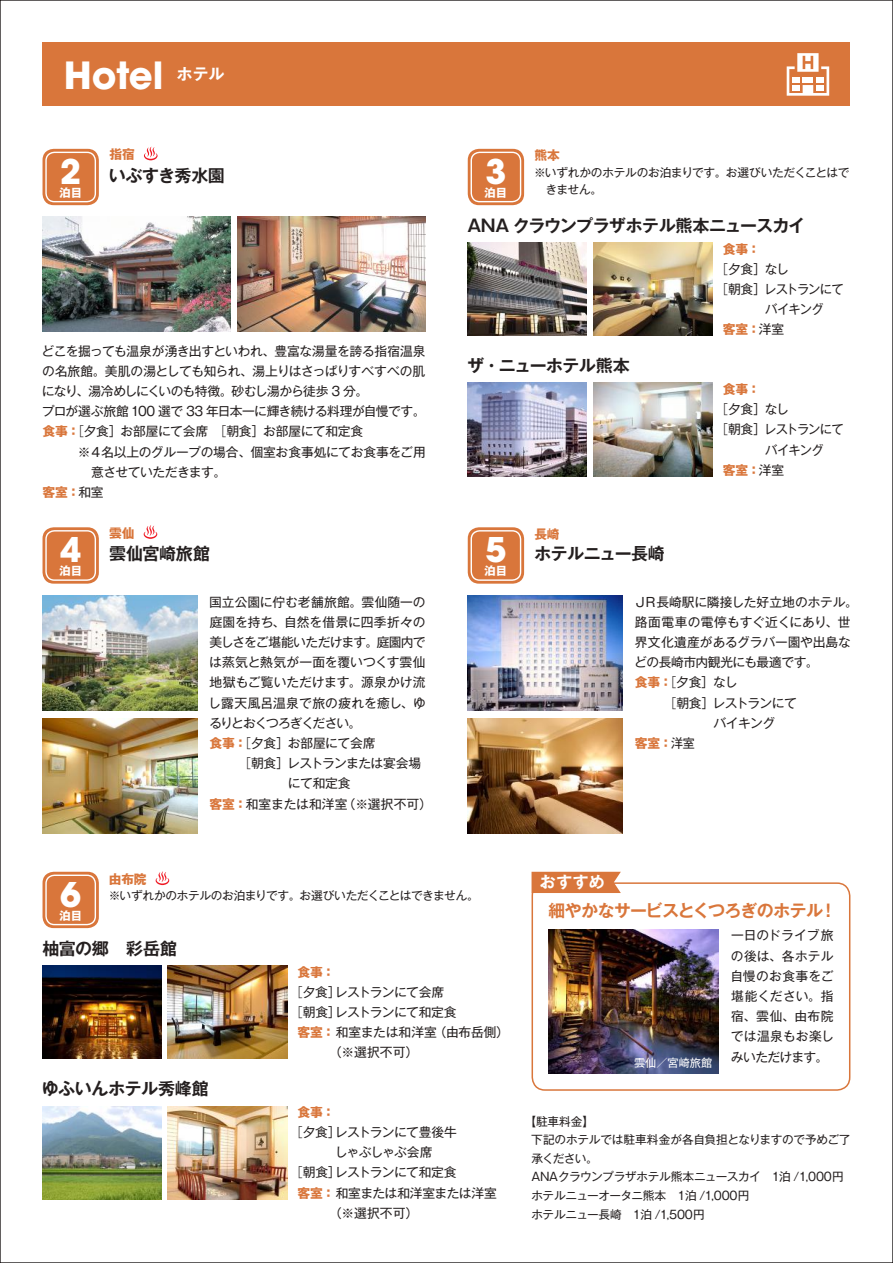
<style>
.page{position:relative;width:893px;height:1263px;background:#fff}
.page>*{position:absolute;margin:0;border:0;box-sizing:border-box;transform-origin:0 0}
.t1{font:700 37.2px "ITC Avant Garde Std";color:#fff}
.t2{font:700 33.75px "ITC Avant Garde Std";color:#fff}
.t3{font:700 16.95px "Gothic MB101 Pro De";letter-spacing:-.03em;color:#241f1f}
.t4{font:700 16.95px "Gothic MB101 Pro De";letter-spacing:-.045em;color:#d9763b}
.t5{font:700 15.9px "Gothic MB101 Pro De";letter-spacing:.02em;color:#fff}
.t6{font:12.75px/20.2px "Gothic MB101 Pro";letter-spacing:-.025em;color:#241f1f}
.t7{font:12.75px/20.2px "Gothic MB101 Pro";letter-spacing:-.005em;color:#241f1f}
.t8{font:700 12.75px "Gothic MB101 Pro";letter-spacing:-.005em;color:#d9763b}
.t9{font:12.75px "Gothic MB101 Pro";letter-spacing:-.045em;color:#241f1f}
.t10{font:12.75px/20.2px "Gothic MB101 Pro";letter-spacing:-.05em;color:#241f1f}
.t11{font:12.75px "Gothic MB101 Pro";letter-spacing:-.06em;color:#241f1f}
.t12{font:12.75px/20.2px "Gothic MB101 Pro";color:#241f1f}
.t13{font:12.75px "Gothic MB101 Pro";letter-spacing:.01em;color:#241f1f}
.t14{font:12.75px "Gothic MB101 Pro";letter-spacing:-.025em;color:#241f1f;scale:.96 1}
.t15{font:11.7px/18.6px "Gothic MB101 Pro";letter-spacing:-.03em;color:#241f1f}
.t16{font:700 11.25px "Gothic MB101 Pro";color:#fff}
.t17{font:11.1px "Gothic MB101 Pro";color:#fff}
.s1{font-weight:700;color:#d9763b}
.s2{font-weight:300}
.s3{font-weight:400;color:#241f1f}
</style>
<div class="page">
<img style="left:43px;top:595px;width:155px;height:115px">
<img style="left:43px;top:719px;width:155px;height:114px">
<img style="left:468px;top:595px;width:155px;height:115px">
<img style="left:468px;top:719px;width:155px;height:114px">
<svg style="left:144px;top:525px;width:13px;height:14px"></svg>
<div style="left:43px;top:527px;width:56px;height:57px;background:#d9763b;border-radius:11px"></div>
<div style="left:45px;top:530px;width:51px;height:51px;border:1px solid #fff;border-radius:8px"></div>
<img style="left:468px;top:242px;width:119px;height:94px">
<img style="left:593px;top:242px;width:119px;height:94px">
<img style="left:468px;top:383px;width:119px;height:93px">
<img style="left:593px;top:383px;width:119px;height:93px">
<div style="left:468px;top:149px;width:56px;height:56px;background:#d9763b;border-radius:11px"></div>
<div style="left:471px;top:152px;width:50px;height:50px;border:1px solid #fff;border-radius:8px"></div>
<div style="left:43px;top:43px;width:807px;height:63px;background:#d9763b"></div>
<svg style="left:787px;top:53px;width:42px;height:43px"></svg>
<div style="left:792px;top:77px;width:8px;height:5px;background:#fff"></div>
<div style="left:792px;top:85px;width:8px;height:5px;background:#fff"></div>
<div style="left:816px;top:77px;width:8px;height:5px;background:#fff"></div>
<div style="left:816px;top:85px;width:8px;height:5px;background:#fff"></div>
<div style="left:803px;top:77px;width:10px;height:5px;background:#fff"></div>
<div style="left:468px;top:527px;width:56px;height:57px;background:#d9763b;border-radius:11px"></div>
<div style="left:471px;top:530px;width:50px;height:51px;border:1px solid #fff;border-radius:8px"></div>
<div style="left:531px;top:882px;width:319px;height:209px;border:2px solid #d9763b;border-radius:13px"></div>
<div style="left:531px;top:872px;width:90px;height:21px;background:#d9763b"></div>
<img style="left:549px;top:929px;width:170px;height:145px">
<img style="left:43px;top:217px;width:188px;height:115px">
<img style="left:237px;top:217px;width:188px;height:115px">
<svg style="left:144px;top:147px;width:14px;height:13px"></svg>
<div style="left:43px;top:149px;width:56px;height:56px;background:#d9763b;border-radius:11px"></div>
<div style="left:45px;top:152px;width:51px;height:50px;border:1px solid #fff;border-radius:8px"></div>
<img style="left:168px;top:965px;width:119px;height:94px">
<img style="left:43px;top:965px;width:119px;height:94px">
<svg style="left:156px;top:871px;width:13px;height:14px"></svg>
<div style="left:43px;top:872px;width:56px;height:56px;background:#d9763b;border-radius:11px"></div>
<div style="left:45px;top:874px;width:51px;height:51px;border:1px solid #fff;border-radius:8px"></div>
<img style="left:43px;top:1106px;width:119px;height:93px">
<img style="left:168px;top:1106px;width:119px;height:93px">
<h1 class="t1" style="left:64px;top:51px;width:101px">Hotel</h1>
<p class="t5" style="left:177px;top:61px;width:49px">ホテル</p>
<h2 class="t2" style="left:60px;top:150px;width:22px">2</h2>
<p class="t16" style="left:59px;top:183px;width:24px">泊目</p>
<p class="t8" style="left:109px;top:144px;width:27px">指宿</p>
<h3 class="t3" style="left:109px;top:161px;width:118px">いぶすき秀水園</h3>
<p class="t6" style="left:42px;top:339px;width:385px">どこを掘っても温泉が湧き出すといわれ、豊富な湯量を誇る指宿温泉の名旅館。美肌の湯としても知られ、湯上りはさっぱりすべすべの肌になり、湯冷めしにくいのも特徴。砂むし湯から徒歩 3 分。<br>プロが選ぶ旅館 100 選で 33 年日本一に輝き続ける料理が自慢です。<span class="s1">食事</span><span class="s2">［</span><span class="s1">：</span>夕食］お部屋にて会席　<span class="s2">［</span>朝食］お部屋にて和定食</p>
<p class="t6" style="left:78px;top:440px;width:349px">※4名以上のグループの場合、個室お食事処にてお食事をご用</p>
<p class="t9" style="left:91px;top:461px;width:136px">意させていただきます。</p>
<p class="t8" style="left:42px;top:482px;width:63px">客室：<span class="s3">和室</span></p>
<h2 class="t2" style="left:60px;top:528px;width:22px">4</h2>
<p class="t16" style="left:59px;top:562px;width:24px">泊目</p>
<p class="t8" style="left:109px;top:522px;width:27px">雲仙</p>
<h3 class="t3" style="left:109px;top:540px;width:102px">雲仙宮崎旅館</h3>
<p class="t7" style="left:208px;top:590px;width:219px">国立公園に佇む老舗旅館。雲仙随一の庭園を持ち、自然を借景に四季折々の美しさをご堪能いただけます。庭園内では蒸気と熱気が一面を覆いつくす雲仙地獄もご覧いただけます。源泉かけ流し露天風呂温泉で旅の疲れを癒し、ゆるりとおくつろぎください。<br><span class="s1">食事</span><span class="s2">［</span><span class="s1">：</span>夕食］お部屋にて会席</p>
<p class="t9" style="left:239px;top:753px;width:184px"><span class="s2">［</span>朝食］レストランまたは宴会場</p>
<p class="t6" style="left:288px;top:772px;width:64px">にて和定食</p>
<p class="t6" style="left:343px;top:792px;width:91px">（※選択不可(</p>
<p class="t7" style="left:210px;top:792px;width:139px"><span class="s1">客室：</span>和室または和洋室</p>
<p class="t8" style="left:534px;top:145px;width:27px">熊本</p>
<p class="t15" style="left:534px;top:162px;width:317px">※いずれかのホテルのお泊まりです。お選びいただくことはで</p>
<h2 class="t2" style="left:485px;top:150px;width:22px">3</h2>
<p class="t16" style="left:485px;top:183px;width:24px">泊目</p>
<p class="t15" style="left:546px;top:179px;width:58px">きません。</p>
<h3 class="t3" style="left:468px;top:211px;width:340px">ANA クラウンプラザホテル熊本ニュースカイ</h3>
<p class="t8" style="left:723px;top:238px;width:39px">食事：</p>
<p class="t6" style="left:715px;top:257px;width:75px"><span class="s2">［</span>夕食］なし</p>
<p class="t11" style="left:715px;top:279px;width:130px"><span class="s2">［</span>朝食］レストランにて</p>
<p class="t14" style="left:765px;top:299px;width:62px">バイキング</p>
<p class="t8" style="left:723px;top:319px;width:63px">客室：<span class="s3">洋室</span></p>
<h3 class="t3" style="left:467px;top:352px;width:164px">ザ・ニューホテル熊本</h3>
<p class="t8" style="left:723px;top:378px;width:39px">食事：</p>
<p class="t6" style="left:715px;top:397px;width:75px"><span class="s2">［</span>夕食］なし</p>
<p class="t11" style="left:715px;top:419px;width:130px"><span class="s2">［</span>朝食］レストランにて</p>
<p class="t14" style="left:765px;top:439px;width:62px">バイキング</p>
<p class="t8" style="left:723px;top:459px;width:63px">客室：<span class="s3">洋室</span></p>
<h2 class="t2" style="left:485px;top:528px;width:22px">5</h2>
<p class="t16" style="left:485px;top:562px;width:24px">泊目</p>
<p class="t8" style="left:534px;top:523px;width:27px">長崎</p>
<h3 class="t3" style="left:534px;top:540px;width:132px">ホテルニュー長崎</h3>
<p class="t6" style="left:634px;top:590px;width:226px">ＪＲ長崎駅に隣接した好立地のホテル。</p>
<p class="t13" style="left:635px;top:611px;width:217px">路面電車の電停もすぐ近くにあり、世</p>
<p class="t7" style="left:635px;top:630px;width:218px">界文化遺産があるグラバー園や出島な</p>
<p class="t6" style="left:634px;top:650px;width:186px">どの長崎市内観光にも最適です。</p>
<p class="t6" style="left:635px;top:671px;width:104px"><span class="s1">食事</span><span class="s2">［</span><span class="s1">：</span>夕食］なし</p>
<p class="t10" style="left:664px;top:691px;width:134px"><span class="s2">［</span>朝食］レストランにて</p>
<p class="t6" style="left:714px;top:711px;width:63px">バイキング</p>
<p class="t8" style="left:635px;top:732px;width:62px">客室：<span class="s3">洋室</span></p>
<h2 class="t2" style="left:60px;top:872px;width:22px">6</h2>
<p class="t16" style="left:59px;top:906px;width:24px">泊目</p>
<p class="t8" style="left:109px;top:869px;width:39px">由布院</p>
<p class="t15" style="left:109px;top:885px;width:371px">※いずれかのホテルのお泊まりです。お選びいただくことはできません。</p>
<h3 class="t3" style="left:42px;top:934px;width:136px">柚富の郷　彩岳館</h3>
<h3 class="t3" style="left:42px;top:1074px;width:169px">ゆふいんホテル秀峰館</h3>
<p class="t8" style="left:297px;top:961px;width:39px">食事：</p>
<p class="t6" style="left:335px;top:980px;width:123px;text-indent:-45px"><span class="s2">［</span>夕食］<br>レストランにて和定食</p>
<p class="t9" style="left:335px;top:981px;width:111px">レストランにて会席</p>
<p class="t6" style="left:290px;top:1000px;width:52px"><span class="s2">［</span>朝食］</p>
<p class="t6" style="left:434px;top:1020px;width:77px">（由布岳側(</p>
<p class="t12" style="left:329px;top:1020px;width:109px;text-indent:-32px"><span class="s1">客室：</span>和室または和洋室（※選択不可(</p>
<p class="t8" style="left:297px;top:1101px;width:39px">食事：</p>
<p class="t10" style="left:335px;top:1120px;width:123px;text-indent:-44px"><span class="s2">［</span>夕食］<br>しゃぶしゃぶ会席<br>レストランにて和定食</p>
<p class="t6" style="left:335px;top:1120px;width:124px">レストランにて豊後牛</p>
<p class="t6" style="left:290px;top:1161px;width:52px"><span class="s2">［</span>朝食］</p>
<p class="t6" style="left:297px;top:1181px;width:201px"><span class="s1">客室：</span>和室または和洋室または洋室</p>
<p class="t6" style="left:329px;top:1201px;width:91px">（※選択不可(</p>
<p class="t5" style="left:540px;top:869px;width:67px">おすすめ</p>
<h3 class="t4" style="left:548px;top:896px;width:276px">細やかなサービスとくつろぎのホテル</h3>
<p class="t6" style="left:730px;top:924px;width:105px;text-align:justify">一日のドライブ旅の後は、各ホテル自慢のお食事をご堪能ください。指宿、雲仙、由布院では温泉もお楽しみいただけます。</p>
<h3 class="t4" style="left:820px;top:896px;width:19px">!</h3>
<p class="t17" style="left:634px;top:1053px;width:80px">雲仙／宮崎旅館</p>
<p class="t15" style="left:531px;top:1110px;width:321px;text-indent:-7px">【駐車料金【<br>下記のホテルでは駐車料金が各自負担となりますので予めご了承ください。<br>ANAクラウンプラザホテル熊本ニュースカイ　1泊 /1,000円ホテルニューオータニ熊本　1泊 /1,000円<br>ホテルニュー長崎　1泊 /1,500円</p>
</div>
